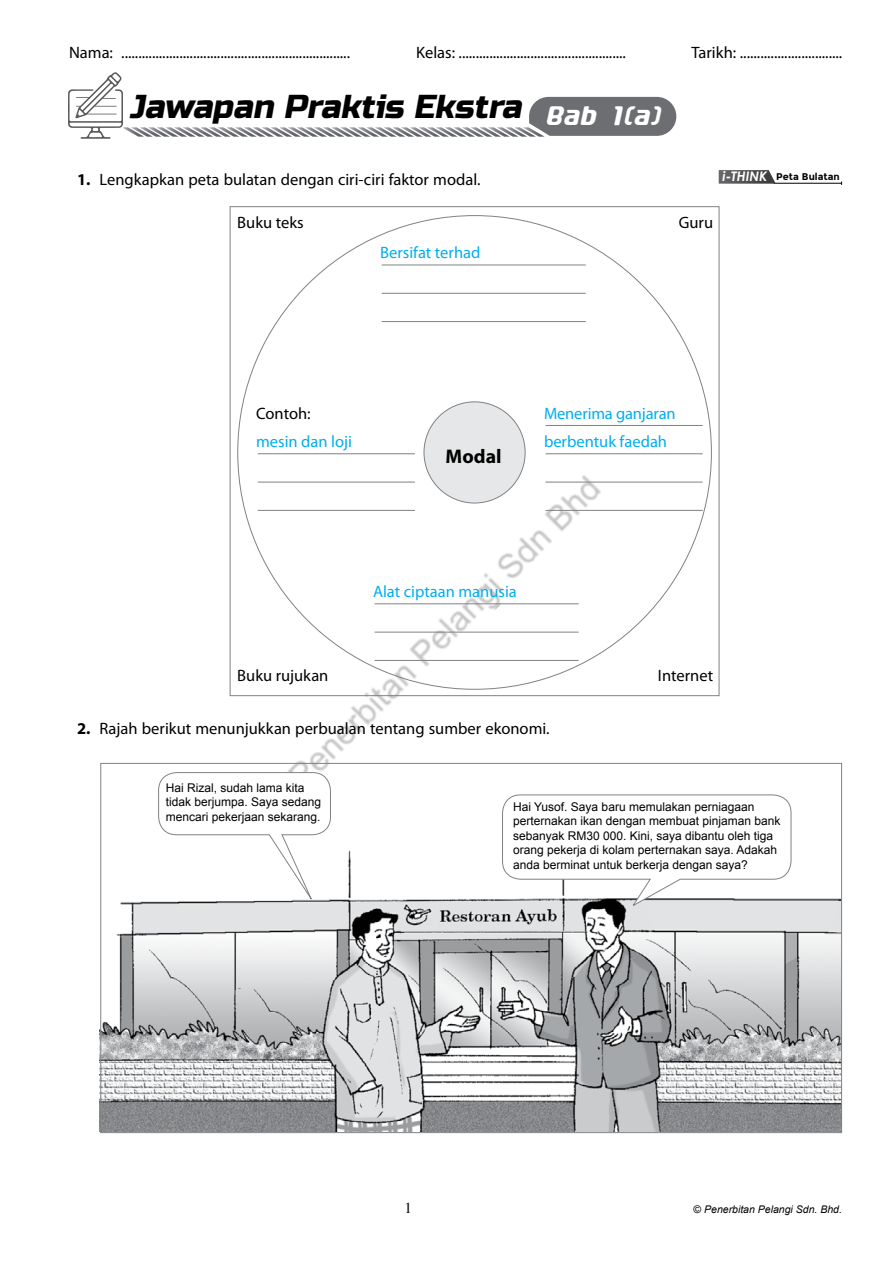
<style>
.page{position:relative;width:893px;height:1263px;background:#fff}
.page>*{position:absolute;margin:0;border:0;box-sizing:border-box;transform-origin:0 0}
.t1{font:italic 33px "Russo One";color:#000}
.t2{font:700 19.8px "Myriad Pro";color:#000}
.t3{font:16.5px "Myriad Pro";color:#000}
.t4{font:16.5px/28.3px "Myriad Pro";color:#00aeef}
.t5{font:15px "Times";color:#000}
.t6{font:12px/14.4px "Arial";color:#000}
.t7{font:italic 10.5px "Arial";color:#000}
.t8{font:700 9.75px "Montserrat";color:#000}
.s1{font-weight:700}
.s2{font-family:"Century Gothic";font-style:italic;font-size:13.2px;color:#fff}
.s3{font-style:normal}
</style>
<div class="page">
<img style="left:282px;top:468px;width:326px;height:304px">
<hr style="left:774px;top:183px;width:68px;height:1px;background:#000">
<svg style="left:719px;top:170px;width:57px;height:14px"></svg>
<div style="left:424px;top:402px;width:101px;height:101px;background:#e6e7e8;border-radius:50%"></div>
<hr style="left:382px;top:264px;width:204px;height:1px;background:#808285">
<hr style="left:382px;top:293px;width:204px;height:1px;background:#808285">
<hr style="left:382px;top:321px;width:204px;height:1px;background:#808285">
<hr style="left:375px;top:603px;width:204px;height:1px;background:#808285">
<hr style="left:375px;top:632px;width:204px;height:1px;background:#808285">
<hr style="left:375px;top:660px;width:204px;height:1px;background:#808285">
<hr style="left:258px;top:453px;width:157px;height:1px;background:#808285">
<hr style="left:258px;top:482px;width:157px;height:1px;background:#808285">
<hr style="left:258px;top:510px;width:157px;height:1px;background:#808285">
<hr style="left:545px;top:425px;width:158px;height:1px;background:#808285">
<hr style="left:545px;top:453px;width:158px;height:1px;background:#808285">
<hr style="left:545px;top:482px;width:158px;height:1px;background:#808285">
<hr style="left:545px;top:510px;width:158px;height:1px;background:#808285">
<img style="left:102px;top:850px;width:738px;height:281px">
<svg style="left:158px;top:772px;width:173px;height:136px"></svg>
<svg style="left:502px;top:794px;width:290px;height:114px"></svg>
<svg style="left:68px;top:72px;width:608px;height:67px"></svg>
<p class="t3" style="left:69px;top:43px;width:283px">Nama: ...................................................................</p>
<p class="t3" style="left:416px;top:43px;width:211px">Kelas: .................................................</p>
<p class="t3" style="left:691px;top:43px;width:152px">Tarikh: ..............................</p>
<h1 class="t1" style="left:129px;top:87px;width:533px">Jawapan Praktis Ekstra <sub>B</sub> <sub>a</sub> <sub>b</sub> <sub>1</sub> <sub>(a</sub> <sub>)</sub></h1>
<p class="t3" style="left:77px;top:169px;width:405px"><span class="s1">1.</span> Lengkapkan peta bulatan dengan ciri-ciri faktor modal.</p>
<p class="t8" style="left:722px;top:171px;width:119px"><span class="s2">i-Think</span> Peta Bulatan</p>
<p class="t3" style="left:237px;top:212px;width:68px">Buku teks</p>
<p class="t3" style="left:679px;top:212px;width:36px">Guru</p>
<p class="t4" style="left:380px;top:238px;width:102px">Bersifat terhad</p>
<p class="t3" style="left:256px;top:403px;width:56px">Contoh:</p>
<p class="t4" style="left:256px;top:427px;width:97px">mesin dan loji</p>
<p class="t2" style="left:446px;top:444px;width:57px">Modal</p>
<p class="t4" style="left:544px;top:399px;width:133px">Menerima ganjaran berbentuk faedah</p>
<p class="t4" style="left:373px;top:577px;width:145px">Alat ciptaan manusia</p>
<p class="t3" style="left:237px;top:666px;width:93px">Buku rujukan</p>
<p class="t3" style="left:658px;top:666px;width:57px">Internet</p>
<p class="t3" style="left:77px;top:718px;width:474px"><span class="s1">2.</span> Rajah berikut menunjukkan perbualan tentang sumber ekonomi.</p>
<p class="t6" style="left:166px;top:780px;width:157px">Hai Rizal, sudah lama kita tidak berjumpa. Saya sedang mencari pekerjaan sekarang.</p>
<p class="t6" style="left:513px;top:800px;width:269px">Hai Yusof. Saya baru memulakan perniagaan perternakan ikan dengan membuat pinjaman bank sebanyak RM30 000. Kini, saya dibantu oleh tiga orang pekerja di kolam perternakan saya. Adakah anda berminat untuk berkerja dengan saya?</p>
<p class="t5" style="left:404px;top:1193px;width:9px">1</p>
<p class="t7" style="left:693px;top:1202px;width:150px"><span class="s3">©</span> Penerbitan Pelangi Sdn. Bhd.</p>
</div>
